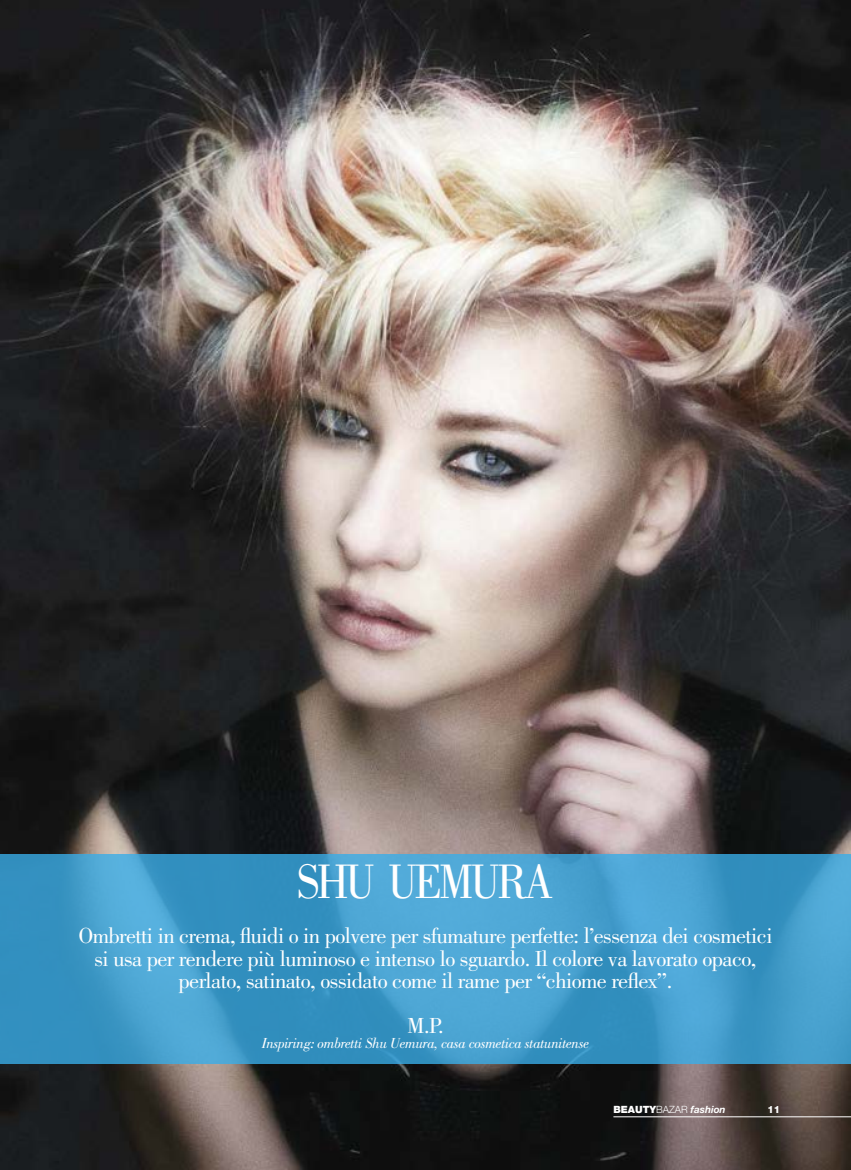
<style>
.page{position:relative;width:851px;height:1170px;background:#fff}
.page>*{position:absolute;margin:0;border:0;box-sizing:border-box;transform-origin:0 0}
.t1{font:50px "Bodoni Std";letter-spacing:-.075em;color:#fff;scale:.9 1}
.t2{font:22.5px/22.5px "Bodoni Std";letter-spacing:-.025em;color:#fff;text-align:center}
.t3{font:italic 15px "Bodoni Std";letter-spacing:-.025em;color:#fff}
.t4{font:italic 700 10px "Helvetica Neue LT Std";color:#fff}
.t5{font:800 10px "Helvetica Neue LT Std";color:#fff}
.s1{font-weight:900;font-style:normal}
.s2{font-weight:300;font-style:normal}
</style>
<div class="page">
<img style="left:0;top:0;width:850px;height:1169px">
<hr style="left:613px;top:1116px;width:237px;height:1px;background:#fff">
<div style="left:0;top:853px;width:850px;height:210px;background:#39ade8;opacity:.8"></div>
<h1 class="t1" style="left:297px;top:863px;width:286px">SHU UEMURA</h1>
<p class="t2" style="left:78px;top:926px;width:695px">Ombretti in crema, fluidi o in polvere per sfumature perfette: l’essenza dei cosmetici si usa per rendere più luminoso e intenso lo sguardo. Il colore va lavorato opaco, perlato, satinato, ossidato come il rame per “chiome reflex”.</p>
<p class="t2" style="left:407px;top:1016px;width:38px">M.P.</p>
<p class="t3" style="left:262px;top:1037px;width:329px">Inspiring: ombretti Shu Uemura, casa cosmetica statunitense</p>
<p class="t4" style="left:613px;top:1106px;width:114px"><span class="s1">BEAUTY</span><span class="s2">BAZAR</span> fashion</p>
<p class="t5" style="left:767px;top:1106px;width:14px">11</p>
</div>
